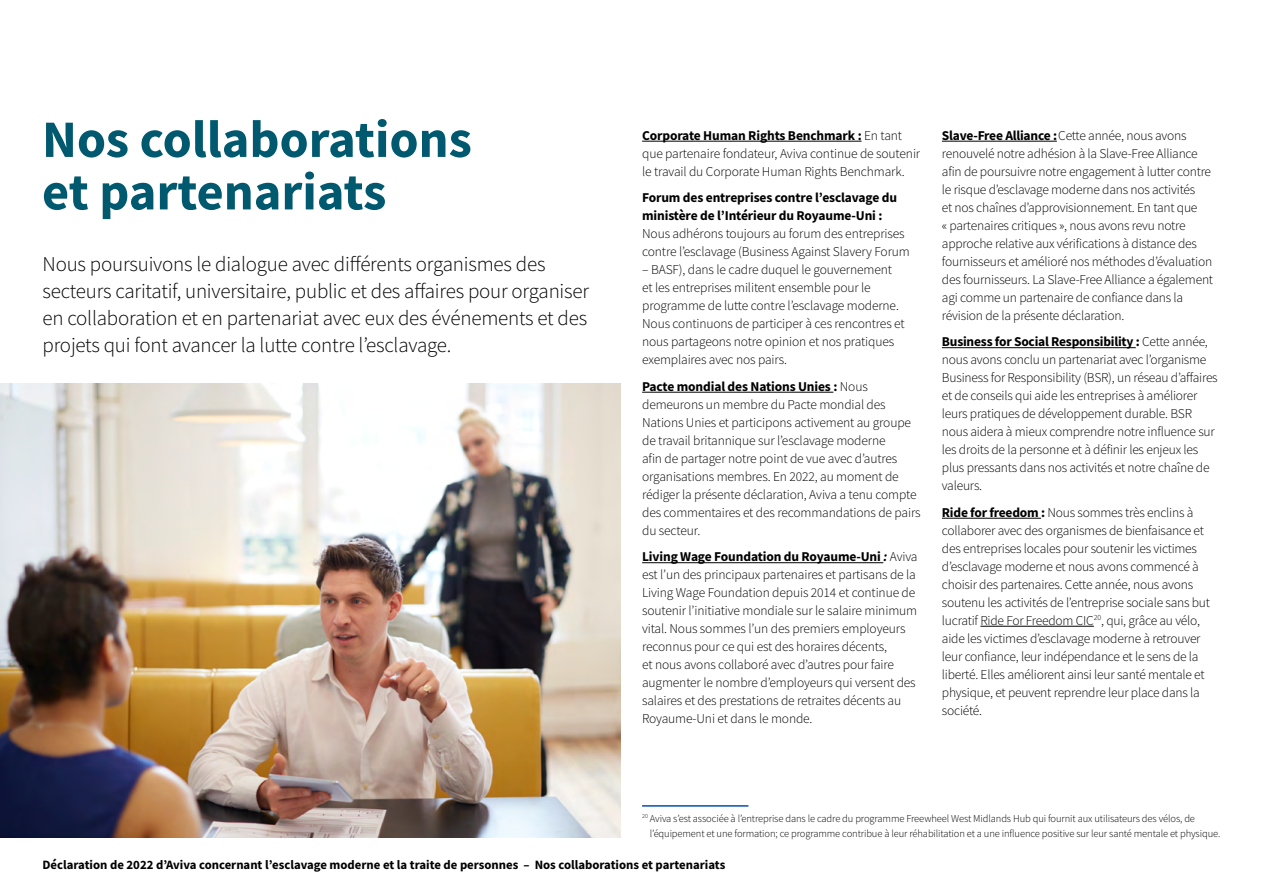
<style>
.page{position:relative;width:1263px;height:893px;background:#fff}
.page>*{position:absolute;margin:0;border:0;box-sizing:border-box;transform-origin:0 0}
.t1{font:700 52.5px/52.5px "Source Sans Pro";color:#00596e}
.t2{font:300 21px/27px "Source Sans Pro";letter-spacing:-.01em;color:#000}
.t3{font:300 13.5px/18px "Source Sans Pro";letter-spacing:-.015em;color:#000}
.t4{font:700 13.5px/18px "Source Sans Pro";letter-spacing:-.01em;color:#000}
.t5{font:700 12.75px "Source Sans Pro";color:#000}
.t6{font:300 10.5px/15px "Source Sans Pro";letter-spacing:-.01em;color:#000}
.s1{font-weight:700}
.s2{font-weight:700;font-style:italic}
</style>
<div class="page">
<img style="left:0;top:384px;width:621px;height:454px">
<hr style="left:642px;top:141px;width:220px;height:1px;background:#000">
<hr style="left:642px;top:392px;width:191px;height:1px;background:#000">
<hr style="left:642px;top:562px;width:241px;height:1px;background:#000">
<hr style="left:942px;top:141px;width:115px;height:1px;background:#000">
<hr style="left:942px;top:347px;width:194px;height:1px;background:#000">
<hr style="left:942px;top:518px;width:99px;height:1px;background:#000">
<hr style="left:980px;top:626px;width:114px;height:1px;background:#000">
<hr style="left:642px;top:805px;width:106px;height:2px;background:#004fb6">
<h1 class="t1" style="left:42px;top:112px;width:431px">Nos collaborations et partenariats</h1>
<p class="t2" style="left:43px;top:250px;width:548px">Nous poursuivons le dialogue avec différents organismes des secteurs caritatif, universitaire, public et des affaires pour organiser en collaboration et en partenariat avec eux des événements et des projets qui font avancer la lutte contre l’esclavage.</p>
<p class="t3" style="left:642px;top:126px;width:280px"><span class="s1">Corporate Human Rights Benchmark :</span> En tant que partenaire fondateur, Aviva continue de soutenir le travail du Corporate Human Rights Benchmark.</p>
<p class="t4" style="left:642px;top:189px;width:256px">Forum des entreprises contre l’esclavage du ministère de l’Intérieur du Royaume-Uni :</p>
<p class="t3" style="left:642px;top:225px;width:269px">Nous adhérons toujours au forum des entreprises contre l’esclavage (Business Against Slavery Forum</p>
<p class="t3" style="left:642px;top:261px;width:264px">– BASF), dans le cadre duquel le gouvernement et les entreprises militent ensemble pour le programme de lutte contre l’esclavage moderne.<br>Nous continuons de participer à ces rencontres et nous partageons notre opinion et nos pratiques exemplaires avec nos pairs.</p>
<p class="t3" style="left:642px;top:377px;width:280px"><span class="s1">Pacte mondial des Nations Unies :</span> Nous demeurons un membre du Pacte mondial des Nations Unies et participons activement au groupe de travail britannique sur l’esclavage moderne<br>afin de partager notre point de vue avec d’autres organisations membres. En 2022, au moment de rédiger la présente déclaration, Aviva a tenu compte des commentaires et des recommandations de pairs du secteur.</p>
<p class="t3" style="left:642px;top:548px;width:277px"><span class="s1">Living Wage Foundation du Royaume-Uni</span> <span class="s2">:</span> Aviva est l’un des principaux partenaires et partisans de la Living Wage Foundation depuis 2014 et continue de soutenir l’initiative mondiale sur le salaire minimum vital. Nous sommes l’un des premiers employeurs reconnus pour ce qui est des horaires décents,<br>et nous avons collaboré avec d’autres pour faire augmenter le nombre d’employeurs qui versent des salaires et des prestations de retraites décents au Royaume-Uni et dans le monde.</p>
<p class="t3" style="left:942px;top:126px;width:273px"><span class="s1">Slave-Free Alliance :</span>Cette année, nous avons renouvelé notre adhésion à la Slave-Free Alliance afin de poursuivre notre engagement à lutter contre le risque d’esclavage moderne dans nos activités<br>et nos chaînes d’approvisionnement. En tant que<br>« partenaires critiques », nous avons revu notre approche relative aux vérifications à distance des fournisseurs et amélioré nos méthodes d’évaluation des fournisseurs. La Slave-Free Alliance a également agi comme un partenaire de confiance dans la révision de la présente déclaration.</p>
<p class="t3" style="left:942px;top:333px;width:277px"><span class="s1">Business for Social Responsibility :</span> Cette année, nous avons conclu un partenariat avec l’organisme Business for Responsibility (BSR), un réseau d’affaires et de conseils qui aide les entreprises à améliorer leurs pratiques de développement durable. BSR nous aidera à mieux comprendre notre influence sur les droits de la personne et à définir les enjeux les plus pressants dans nos activités et notre chaîne de valeurs.</p>
<p class="t3" style="left:942px;top:503px;width:270px"><span class="s1">Ride for freedom :</span> Nous sommes très enclins à collaborer avec des organismes de bienfaisance et des entreprises locales pour soutenir les victimes d’esclavage moderne et nous avons commencé à choisir des partenaires. Cette année, nous avons soutenu les activités de l’entreprise sociale sans but lucratif Ride For Freedom CIC<sup>20</sup>, qui, grâce au vélo, aide les victimes d’esclavage moderne à retrouver leur confiance, leur indépendance et le sens de la liberté. Elles améliorent ainsi leur santé mentale et physique, et peuvent reprendre leur place dans la société.</p>
<p class="t6" style="left:650px;top:811px;width:572px;text-indent:-8px"><sup>20</sup> Aviva s’est associée à l’entreprise dans le cadre du programme Freewheel West Midlands Hub qui fournit aux utilisateurs des vélos, de l’équipement et une formation; ce programme contribue à leur réhabilitation et a une influence positive sur leur santé mentale et physique.</p>
<p class="t5" style="left:43px;top:857px;width:684px">Déclaration de 2022 d’Aviva concernant l’esclavage moderne et la traite de personnes – Nos collaborations et partenariats</p>
</div>
